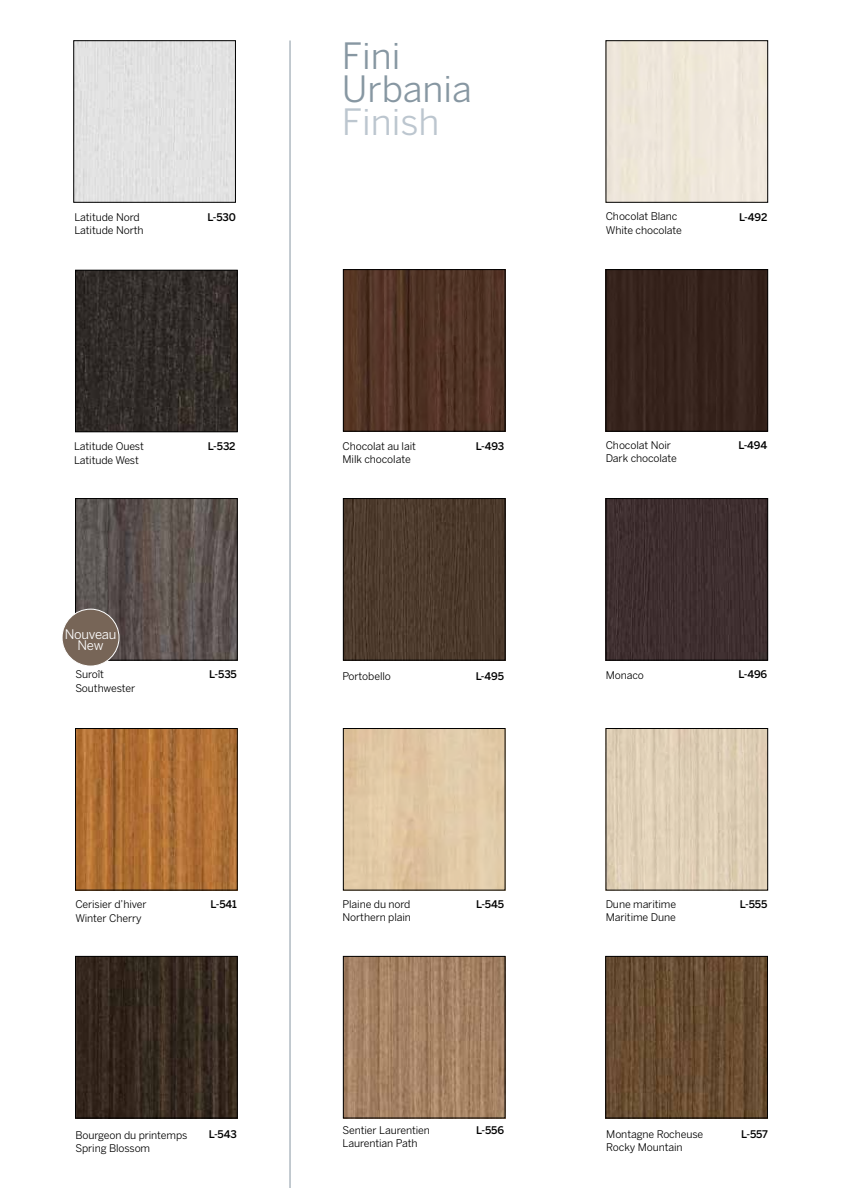
<style>
.page{position:relative;width:843px;height:1188px;background:#fff}
.page>*{position:absolute;margin:0;border:0;box-sizing:border-box;transform-origin:0 0}
.t1{font:36px/33px "Benton Sans";color:#8797a2}
.t2{font:36px "Benton Sans";color:#bcc6cf}
.t3{font:13.05px/11.1px "Benton Sans";letter-spacing:-.02em;color:#fff;text-align:center}
.t4{font:10.5px/13.5px "Benton Sans";letter-spacing:-.01em;color:#000}
.t5{font:500 10.5px "Benton Sans";letter-spacing:-.01em;color:#000}
</style>
<div class="page">
<img style="left:77px;top:500px;width:158px;height:158px">
<div style="left:75px;top:498px;width:162px;height:162px;border:1px solid #000"></div>
<img style="left:77px;top:730px;width:158px;height:158px">
<div style="left:75px;top:728px;width:162px;height:162px;border:1px solid #000"></div>
<img style="left:77px;top:958px;width:158px;height:158px">
<div style="left:75px;top:956px;width:162px;height:162px;border:1px solid #000"></div>
<div style="left:607px;top:271px;width:158px;height:158px;background:#36231c"></div>
<div style="left:605px;top:269px;width:162px;height:162px;border:1px solid #000"></div>
<img style="left:345px;top:500px;width:158px;height:158px">
<div style="left:343px;top:498px;width:162px;height:162px;border:1px solid #000"></div>
<img style="left:607px;top:500px;width:158px;height:158px">
<div style="left:605px;top:498px;width:162px;height:162px;border:1px solid #000"></div>
<img style="left:345px;top:271px;width:158px;height:158px">
<div style="left:343px;top:269px;width:162px;height:162px;border:1px solid #000"></div>
<div style="left:75px;top:42px;width:158px;height:158px;background:#e2e2e2"></div>
<div style="left:73px;top:40px;width:162px;height:162px;border:1px solid #000"></div>
<img style="left:77px;top:272px;width:158px;height:158px">
<div style="left:75px;top:270px;width:162px;height:162px;border:1px solid #000"></div>
<hr style="left:289px;top:40px;width:1px;height:1148px;background:#8797a2">
<img style="left:607px;top:958px;width:158px;height:158px">
<div style="left:605px;top:956px;width:162px;height:162px;border:1px solid #000"></div>
<img style="left:345px;top:958px;width:158px;height:158px">
<div style="left:343px;top:956px;width:162px;height:162px;border:1px solid #000"></div>
<div style="left:343px;top:728px;width:162px;height:162px;border:1px solid #000"></div>
<img style="left:607px;top:730px;width:158px;height:158px">
<div style="left:62px;top:609px;width:57px;height:57px;background:#776557;border-radius:50%"></div>
<div style="left:62px;top:609px;width:57px;height:57px;border:1px solid #fff;border-radius:50%"></div>
<h1 class="t1" style="left:342px;top:39px;width:131px">Fini<br>Urbania</h1>
<h1 class="t2" style="left:342px;top:100px;width:99px">Finish</h1>
<p class="t4" style="left:74px;top:210px;width:71px">Latitude Nord<br>Latitude North</p>
<p class="t5" style="left:207px;top:210px;width:30px">L-530</p>
<p class="t4" style="left:605px;top:209px;width:78px">Chocolat Blanc<br>White chocolate</p>
<p class="t5" style="left:738px;top:210px;width:30px">L-492</p>
<p class="t4" style="left:74px;top:439px;width:71px">Latitude Ouest<br>Latitude West</p>
<p class="t5" style="left:208px;top:440px;width:29px">L-532</p>
<p class="t4" style="left:342px;top:439px;width:75px">Chocolat au lait<br>Milk chocolate</p>
<p class="t5" style="left:476px;top:440px;width:30px">L-493</p>
<p class="t4" style="left:605px;top:438px;width:73px">Chocolat Noir<br>Dark chocolate</p>
<p class="t5" style="left:738px;top:439px;width:30px">L-494</p>
<p class="t3" style="left:65px;top:628px;width:53px">Nouveau<br>New</p>
<p class="t4" style="left:75px;top:668px;width:61px">Suroît<br>Southwester</p>
<p class="t5" style="left:209px;top:668px;width:29px">L-535</p>
<p class="t4" style="left:342px;top:669px;width:50px">Portobello</p>
<p class="t5" style="left:475px;top:670px;width:30px">L-495</p>
<p class="t4" style="left:605px;top:668px;width:40px">Monaco</p>
<p class="t5" style="left:738px;top:668px;width:30px">L-496</p>
<p class="t4" style="left:75px;top:898px;width:73px">Cerisier d’hiver<br>Winter Cherry</p>
<p class="t5" style="left:210px;top:898px;width:28px">L-541</p>
<p class="t4" style="left:342px;top:897px;width:70px">Plaine du nord<br>Northern plain</p>
<p class="t5" style="left:476px;top:898px;width:30px">L-545</p>
<p class="t4" style="left:605px;top:897px;width:72px">Dune maritime<br>Maritime Dune</p>
<p class="t5" style="left:739px;top:898px;width:29px">L-555</p>
<p class="t4" style="left:75px;top:1128px;width:114px">Bourgeon du printemps<br>Spring Blossom</p>
<p class="t5" style="left:209px;top:1128px;width:30px">L-543</p>
<p class="t4" style="left:342px;top:1123px;width:89px">Sentier Laurentien<br>Laurentian Path</p>
<p class="t5" style="left:476px;top:1124px;width:29px">L-556</p>
<p class="t4" style="left:606px;top:1127px;width:98px">Montagne Rocheuse<br>Rocky Mountain</p>
<p class="t5" style="left:741px;top:1128px;width:28px">L-557</p>
</div>
